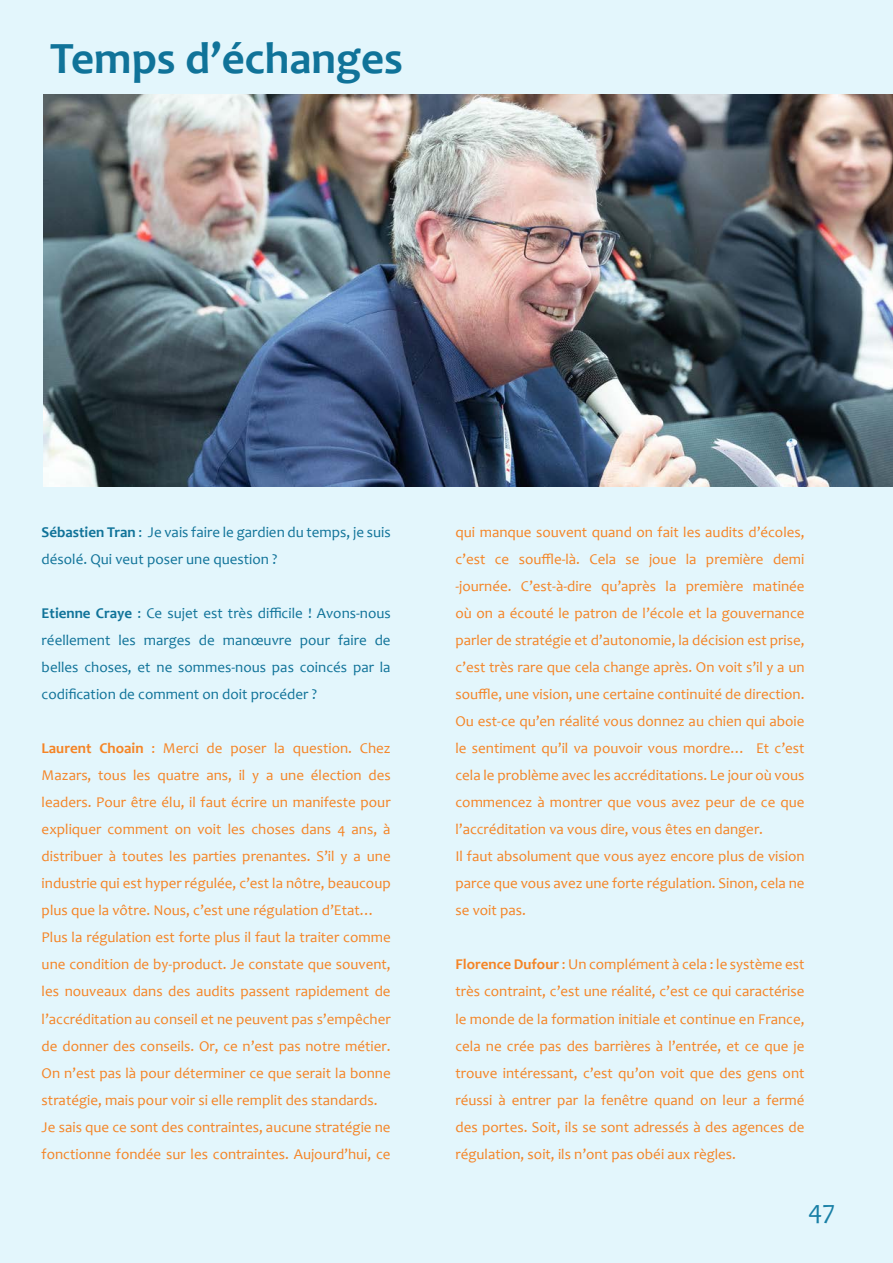
<style>
.page{position:relative;width:893px;height:1263px;background:#e3f6fc}
.page>*{position:absolute;margin:0;border:0;box-sizing:border-box;transform-origin:0 0}
._72_bold_80_center{font:700 45px "Candara";color:#107399}
.t1{font:27px "Candara";color:#107399}
._10_reg_18_left{font:15px/27px "Candara";color:#f58425;text-align:justify}
._10_reg_18_left-2{font:15px/27px "Candara";color:#107399}
.s1{font-weight:700}
</style>
<div class="page">
<img style="left:43px;top:94px;width:850px;height:392px">
<p class="_72_bold_80_center" style="left:50px;top:30px;width:354px">Temps d’échanges</p>
<p class="_10_reg_18_left-2" style="left:42px;top:519px;width:351px"><span class="s1">Sébastien Tran</span> : Je vais faire le gardien du temps, je suis désolé. Qui veut poser une question ?</p>
<p class="_10_reg_18_left-2" style="left:42px;top:600px;width:351px;text-align:justify"><span class="s1">Etienne Craye</span> : Ce sujet est très difficile ! Avons-nous réellement les marges de manœuvre pour faire de belles choses, et ne sommes-nous pas coincés par la codification de comment on doit procéder ?</p>
<p class="_10_reg_18_left" style="left:42px;top:735px;width:351px"><span class="s1">Laurent Choain</span> : Merci de poser la question. Chez Mazars, tous les quatre ans, il y a une élection des leaders. Pour être élu, il faut écrire un manifeste pour expliquer comment on voit les choses dans 4 ans, à distribuer à toutes les parties prenantes. S’il y a une industrie qui est hyper régulée, c’est la nôtre, beaucoup plus que la vôtre. Nous, c’est une régulation d’Etat…</p>
<p class="_10_reg_18_left" style="left:42px;top:924px;width:351px">Plus la régulation est forte plus il faut la traiter comme une condition de by-product. Je constate que souvent, les nouveaux dans des audits passent rapidement de l’accréditation au conseil et ne peuvent pas s’empêcher de donner des conseils. Or, ce n’est pas notre métier.<br>On n’est pas là pour déterminer ce que serait la bonne stratégie, mais pour voir si elle remplit des standards.</p>
<p class="_10_reg_18_left" style="left:42px;top:1113px;width:350px">Je sais que ce sont des contraintes, aucune stratégie ne fonctionne fondée sur les contraintes. Aujourd’hui, ce</p>
<p class="_10_reg_18_left" style="left:455px;top:519px;width:351px">qui manque souvent quand on fait les audits d’écoles, c’est ce souffle-là. Cela se joue la première demi -journée. C’est-à-dire qu’après la première matinée où on a écouté le patron de l’école et la gouvernance parler de stratégie et d’autonomie, la décision est prise, c’est très rare que cela change après. On voit s’il y a un souffle, une vision, une certaine continuité de direction.<br>Ou est-ce qu’en réalité vous donnez au chien qui aboie le sentiment qu’il va pouvoir vous mordre… Et c’est cela le problème avec les accréditations. Le jour où vous commencez à montrer que vous avez peur de ce que l’accréditation va vous dire, vous êtes en danger.</p>
<p class="_10_reg_18_left" style="left:455px;top:843px;width:351px">Il faut absolument que vous ayez encore plus de vision parce que vous avez une forte régulation. Sinon, cela ne se voit pas.</p>
<p class="_10_reg_18_left" style="left:455px;top:951px;width:351px"><span class="s1">Florence Dufour</span> : Un complément à cela : le système est très contraint, c’est une réalité, c’est ce qui caractérise le monde de la formation initiale et continue en France, cela ne crée pas des barrières à l’entrée, et ce que je trouve intéressant, c’est qu’on voit que des gens ont réussi à entrer par la fenêtre quand on leur a fermé des portes. Soit, ils se sont adressés à des agences de régulation, soit, ils n’ont pas obéi aux règles.</p>
<h2 class="t1" style="left:808px;top:1193px;width:29px">47</h2>
</div>
